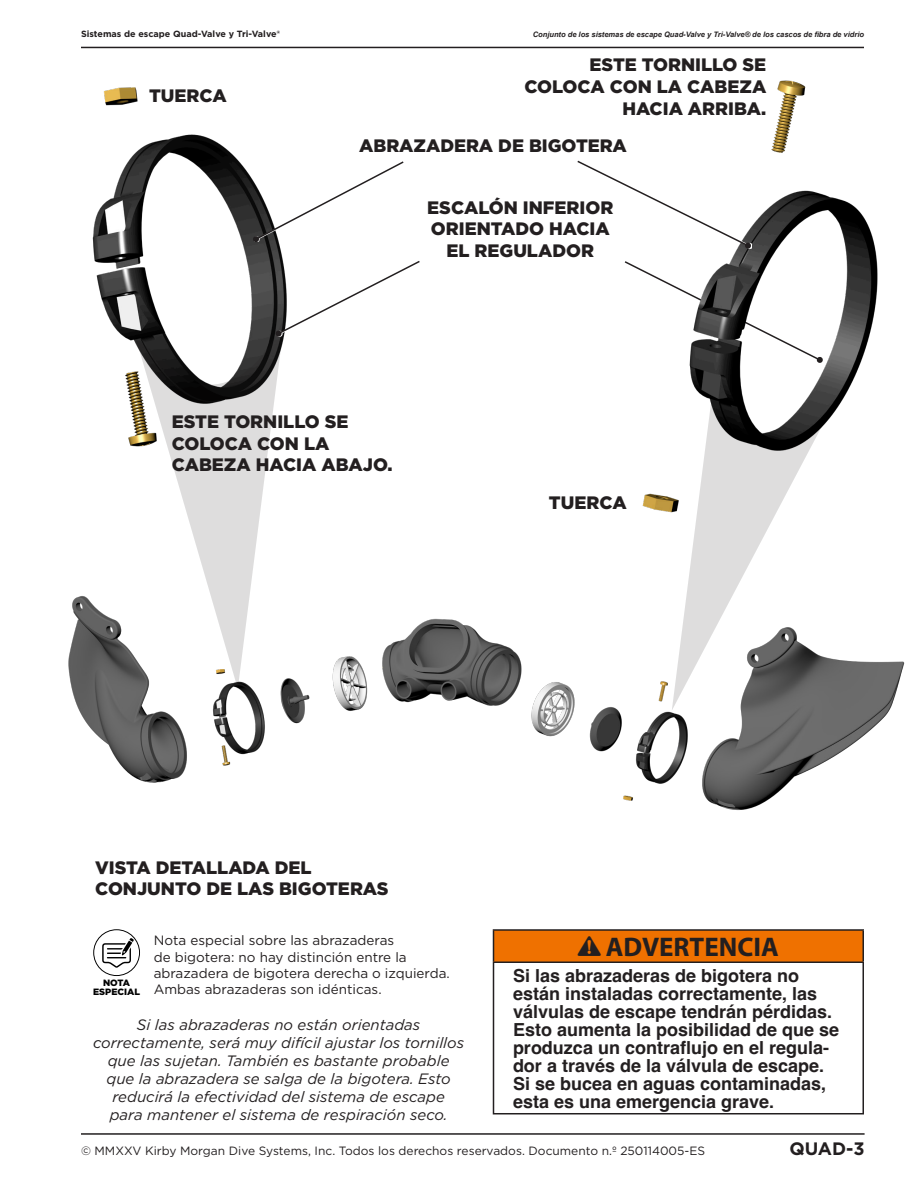
<style>
.page{position:relative;width:918px;height:1188px;background:#fff}
.page>*{position:absolute;margin:0;border:0;box-sizing:border-box;transform-origin:0 0}
.t1{font:700 27px "Myriad Pro";color:#231f20}
.t2{font:700 18px/18px "Helvetica";color:#231f20}
.t3{font:900 18px/21.6px "Gotham";color:#231f20}
.t4{font:700 18px "Gotham";color:#231f20}
.t5{font:italic 15px/18px "Gotham";color:#231f20;text-align:center}
.t6{font:13.5px/16.2px "Gotham";color:#231f20}
.t7{font:12px "Gotham";color:#231f20}
.t8{font:900 9.15px/9.1px "Gotham";color:#000;text-align:center}
.t9{font:700 9px "Gotham";color:#231f20}
.t10{font:italic 700 7.5px "Arial";color:#231f20}
.s1{font-family:"ANSI Exclamation Mark";font-weight:400}
</style>
<div class="page">
<hr style="left:81px;top:1133px;width:784px;height:2px;background:#231f20">
<hr style="left:81px;top:47px;width:783px;height:1px;background:#231f20">
<svg style="left:93px;top:929px;width:47px;height:47px"></svg>
<div style="left:494px;top:930px;width:369px;height:32px;background:#ef7100"></div>
<hr style="left:493px;top:963px;width:1px;height:150px;background:#231f20">
<hr style="left:862px;top:963px;width:2px;height:150px;background:#231f20">
<hr style="left:493px;top:1113px;width:371px;height:1px;background:#231f20">
<hr style="left:493px;top:929px;width:371px;height:2px;background:#231f20">
<hr style="left:493px;top:931px;width:1px;height:30px;background:#231f20">
<hr style="left:862px;top:931px;width:2px;height:30px;background:#231f20">
<hr style="left:493px;top:961px;width:371px;height:2px;background:#231f20">
<img style="left:68px;top:596px;width:837px;height:214px">
<img style="left:86px;top:46px;width:213px;height:401px">
<svg style="left:136px;top:315px;width:149px;height:374px"></svg>
<svg style="left:672px;top:549px;width:167px;height:162px"></svg>
<img style="left:640px;top:80px;width:238px;height:469px">
<svg style="left:577px;top:159px;width:174px;height:90px"></svg>
<svg style="left:253px;top:160px;width:151px;height:83px"></svg>
<svg style="left:275px;top:259px;width:145px;height:78px"></svg>
<p class="t9" style="left:81px;top:28px;width:200px">Sistemas de escape Quad-Valve y Tri-Valve®</p>
<p class="t10" style="left:533px;top:29px;width:333px">Conjunto de los sistemas de escape Quad-Valve y Tri-Valve® de los cascos de fibra de vidrio</p>
<p class="t3" style="left:149px;top:84px;width:79px">TUERCA</p>
<p class="t3" style="left:524px;top:54px;width:243px;text-align:right">ESTE TORNILLO SE<br>COLOCA CON LA CABEZA<br>HACIA ARRIBA.</p>
<p class="t3" style="left:359px;top:135px;width:269px">ABRAZADERA DE BIGOTERA</p>
<p class="t3" style="left:427px;top:196px;width:188px;text-align:center">ESCALÓN INFERIOR<br>ORIENTADO HACIA<br>EL REGULADOR</p>
<p class="t3" style="left:172px;top:411px;width:222px">ESTE TORNILLO SE<br>COLOCA CON LA<br>CABEZA HACIA ABAJO.</p>
<p class="t3" style="left:549px;top:491px;width:79px">TUERCA</p>
<p class="t3" style="left:95px;top:856px;width:295px">VISTA DETALLADA DEL<br>CONJUNTO DE LAS BIGOTERAS</p>
<p class="t6" style="left:154px;top:932px;width:298px">Nota especial sobre las abrazaderas<br>de bigotera: no hay distinción entre la abrazadera de bigotera derecha o izquierda.<br>Ambas abrazaderas son idénticas.</p>
<p class="t5" style="left:93px;top:1015px;width:373px">Si las abrazaderas no están orientadas correctamente, será muy difícil ajustar los tornillos que las sujetan. También es bastante probable que la abrazadera se salga de la bigotera. Esto reducirá la efectividad del sistema de escape<br>para mantener el sistema de respiración seco.</p>
<p class="t8" style="left:93px;top:978px;width:48px">NOTA<br>ESPECIAL</p>
<h1 class="t1" style="left:578px;top:930px;width:203px"><span class="s1">B</span> ADVERTENCIA</h1>
<p class="t2" style="left:513px;top:968px;width:328px">Si las abrazaderas de bigotera no están instaladas correctamente, las válvulas de escape tendrán pérdidas.<br>Esto aumenta la posibilidad de que se produzca un contraflujo en el regula&shy;dor a través de la válvula de escape.<br>Si se bucea en aguas contaminadas, esta es una emergencia grave.</p>
<p class="t7" style="left:81px;top:1143px;width:626px">© MMXXV Kirby Morgan Dive Systems, Inc. Todos los derechos reservados. Documento n.º 250114005-ES</p>
<p class="t4" style="left:790px;top:1137px;width:77px">QUAD-3</p>
</div>
